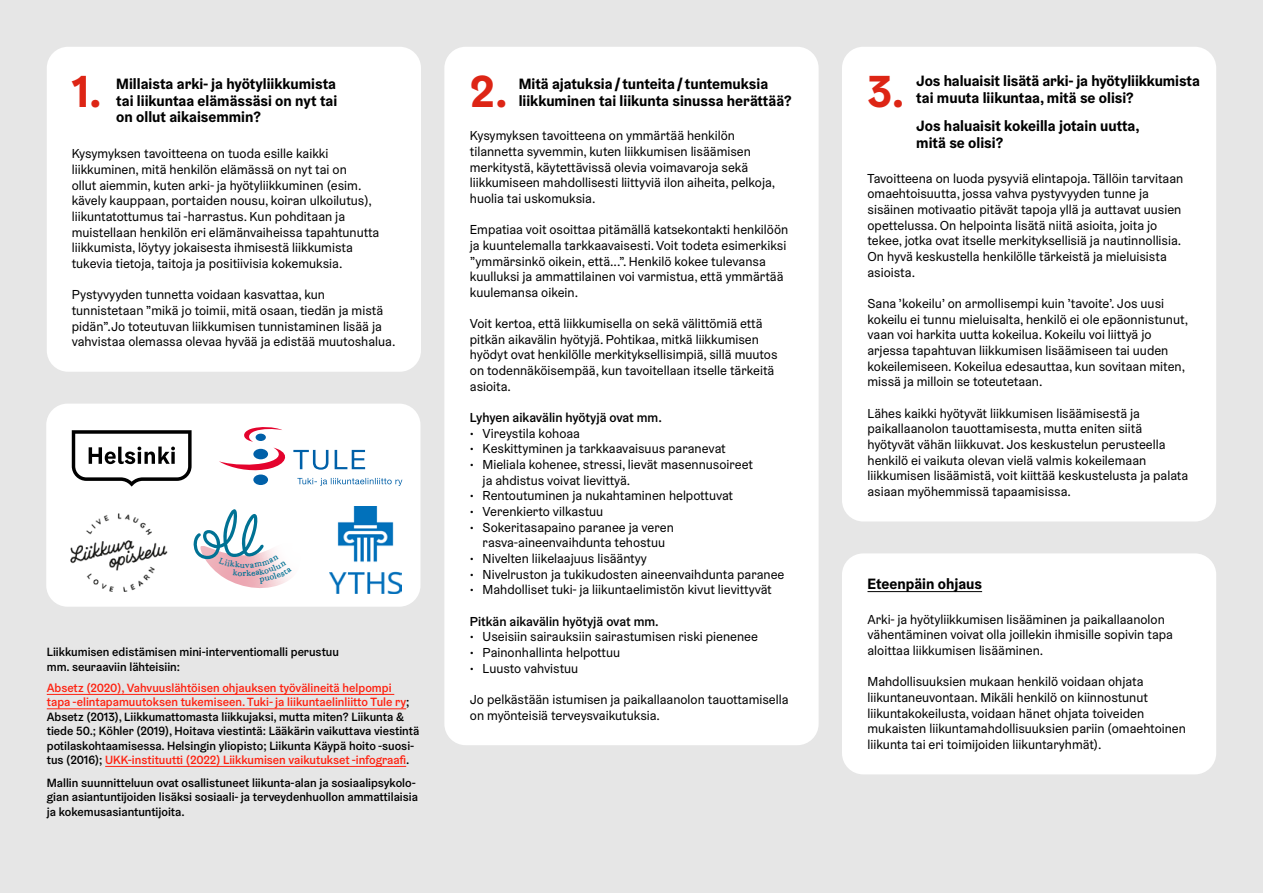
<style>
.page{position:relative;width:1263px;height:893px;background:#e6e6e6}
.page>*{position:absolute;margin:0;border:0;box-sizing:border-box;transform-origin:0 0}
.t1{font:700 45px "Helsinki Grotesk";color:#dd2515}
.t2{font:700 15px/16.5px "Helsinki Grotesk";color:#000}
.t3{font:13.05px/15.6px "Helsinki Grotesk";color:#000}
.t4{font:500 13.05px "Helsinki Grotesk";color:#000}
.t5{font:500 12px/14.4px "Helsinki Grotesk";color:#000}
.t6{font:500 12px "Helsinki Grotesk";color:#fe2211}
.t7{font:8.55px "Persephone";color:#007294}
.s1{color:#fe2211}
.s2{color:#000}
</style>
<div class="page">
<div style="left:46px;top:404px;width:374px;height:203px;background:#fff;border-radius:21px"></div>
<img style="left:70px;top:513px;width:98px;height:79px">
<svg style="left:244px;top:427px;width:38px;height:15px"></svg>
<div style="left:253px;top:474px;width:15px;height:11px;background:#0060a8;border-radius:50%"></div>
<div style="left:256px;top:434px;width:10px;height:7px;background:#0060a8;border-radius:50%"></div>
<svg style="left:219px;top:448px;width:146px;height:23px"></svg>
<svg style="left:297px;top:478px;width:105px;height:7px"></svg>
<img style="left:330px;top:507px;width:71px;height:87px">
<svg style="left:72px;top:430px;width:120px;height:57px"></svg>
<div style="left:47px;top:47px;width:374px;height:325px;background:#fff;border-radius:21px"></div>
<div style="left:444px;top:47px;width:375px;height:698px;background:#fff;border-radius:21px"></div>
<div style="left:842px;top:47px;width:374px;height:474px;background:#fff;border-radius:21px"></div>
<div style="left:842px;top:553px;width:374px;height:221px;background:#fff;border-radius:21px"></div>
<hr style="left:867px;top:591px;width:115px;height:1px;background:#000">
<hr style="left:47px;top:694px;width:347px;height:1px;background:#fe2211">
<hr style="left:47px;top:708px;width:359px;height:1px;background:#fe2211">
<hr style="left:105px;top:766px;width:301px;height:1px;background:#fe2211">
<svg style="left:193px;top:509px;width:97px;height:79px"></svg>
<h1 class="t1" style="left:72px;top:62px;width:31px">1.</h1>
<p class="t2" style="left:116px;top:76px;width:222px;text-align:justify">Millaista arki ja- hyötyliikkumista tai liikuntaa elämässäsi on nyt tai on ollut aikaisemmin?</p>
<p class="t3" style="left:72px;top:146px;width:309px">Kysymyksen tavoitteena on tuoda esille kaikki liikkuminen, mitä henkilön elämässä on nyt tai on<br>ollut aiemmin, kuten arki ja- hyötyliikkuminen (esim. kävely kauppaan, portaiden nousu, koiran ulkoilutus ,( liikuntatottumus tai -harrastus. Kun pohditaan ja muistellaan henkilön eri elämänvaiheissa tapahtunutta liikkumista, löytyy jokaisesta ihmisestä liikkumista tukevia tietoja, taitoja ja positiivisia kokemuksia.</p>
<p class="t3" style="left:72px;top:287px;width:325px">Pystyvyyden tunnetta voidaan kasvattaa, kun tunnistetaan ”mikä jo toimii, mitä osaan, tiedän ja mistä pidän .” Jo toteutuvan liikkumisen tunnistaminen lisää ja vahvistaa olemassa olevaa hyvää ja edistää muutoshalua.</p>
<p class="t7" style="left:242px;top:568px;width:6px">r</p>
<p class="t5" style="left:47px;top:645px;width:294px">Liikkumisen edistämisen mini-interventiomalli perustuu mm. seuraaviin lähteisiin:</p>
<p class="t5" style="left:47px;top:680px;width:374px"><span class="s1">Absetz (2020 ,) Vahvuuslähtöisen ohjauksen työvälineitä helpompi<br>tapa -elintapamuutoksen tukemiseen.Tuki ja- liikuntaelinliitto Tule ry</span>; Absetz (2013 ,) Liikkumattomasta liikkujaksi, mutta miten? Liikunta &amp; tiede 50.; Köhler (2019 ,) Hoitava viestintä: Lääkärin vaikuttava viestintä</p>
<p class="t6" style="left:47px;top:752px;width:364px"><span class="s2">tus (2016);</span> UKK-instituutti (2022) Liikkumisen vaikutukset -infograafi<span class="s2">.</span></p>
<p class="t5" style="left:47px;top:738px;width:369px">potilaskohtaamisessa. Helsingin yliopisto; Liikunta Käypä hoito -suosi-</p>
<p class="t5" style="left:47px;top:775px;width:371px">Mallin suunnitteluun ovat osallistuneet liikunta-alan ja sosiaalipsykolo-</p>
<p class="t5" style="left:47px;top:804px;width:140px">ja kokemusasiantuntijoita.</p>
<p class="t5" style="left:47px;top:790px;width:373px">gian asiantuntijoiden lisäksi sosiaali ja- terveydenhuollon ammattilaisia</p>
<h1 class="t1" style="left:470px;top:62px;width:39px">2.</h1>
<p class="t2" style="left:519px;top:76px;width:251px">Mitä ajatuksia/tunteita/tuntemuksia</p>
<p class="t2" style="left:916px;top:73px;width:285px">Jos haluaisit lisätä arki ja- hyötyliikkumista tai muuta liikuntaa, mitä se olisi?</p>
<p class="t2" style="left:916px;top:118px;width:225px">Jos haluaisit kokeilla jotain uutta, mitä se olisi?</p>
<h1 class="t1" style="left:867px;top:62px;width:39px">3.</h1>
<p class="t2" style="left:519px;top:92px;width:274px">liikkuminen tai liikunta sinussa herättää?</p>
<p class="t3" style="left:470px;top:128px;width:307px">Kysymyksen tavoitteena on ymmärtää henkilön tilannetta syvemmin, kuten liikkumisen lisäämisen merkitystä, käytettävissä olevia voimavaroja sekä liikkumiseen mahdollisesti liittyviä ilon aiheita, pelkoja, huolia tai uskomuksia.</p>
<p class="t3" style="left:470px;top:222px;width:320px">Empatiaa voit osoittaa pitämällä katsekontakti henkilöön ja kuuntelemalla tarkkaavaisesti.Voit todeta esimerkiksi ”ymmärsinkö oikein, että... .” Henkilö kokee tulevansa kuulluksi ja ammattilainen voi varmistua, että ymmärtää kuulemansa oikein.</p>
<p class="t3" style="left:470px;top:316px;width:309px">Voit kertoa, että liikkumisella on sekä välittömiä että pitkän aikavälin hyötyjä. Pohtikaa, mitkä liikkumisen hyödyt ovat henkilölle merkityksellisimpiä, sillä muutos on todennäköisempää, kun tavoitellaan itselle tärkeitä asioita.</p>
<p class="t4" style="left:470px;top:409px;width:193px">Lyhyen aikavälin hyötyjä ovat mm.</p>
<p class="t3" style="left:483px;top:425px;width:99px">Vireystila kohoaa</p>
<p class="t3" style="left:867px;top:170px;width:317px">Tavoitteena on luoda pysyviä elintapoja.Tällöin tarvitaan omaehtoisuutta, jossa vahva pystyvyyden tunne ja sisäinen motivaatio pitävät tapoja yllä ja auttavat uusien opettelussa. On helpointa lisätä niitä asioita, joita jo tekee, jotka ovat itselle merkityksellisiä ja nautinnollisia.<br>On hyvä keskustella henkilölle tärkeistä ja mieluisista asioista.</p>
<p class="t3" style="left:867px;top:296px;width:322px">Sana ’kokeilu’ on armollisempi kuin ’tavoite.’ Jos uusi kokeilu ei tunnu mieluisalta, henkilö ei ole epäonnistunut, vaan voi harkita uutta kokeilua. Kokeilu voi liittyä jo arjessa tapahtuvan liikkumisen lisäämiseen tai uuden kokeilemiseen. Kokeilua edesauttaa, kun sovitaan miten, missä ja milloin se toteutetaan.</p>
<p class="t3" style="left:867px;top:405px;width:322px">Lähes kaikki hyötyvät liikkumisen lisäämisestä ja paikallaanolon tauottamisesta, mutta eniten siitä hyötyvät vähän liikkuvat. Jos keskustelun perusteella henkilö ei vaikuta olevan vielä valmis kokeilemaan liikkumisen lisäämistä, voit kiittää keskustelusta ja palata asiaan myöhemmissä tapaamisissa.</p>
<p class="t3" style="left:470px;top:425px;width:6px">•</p>
<p class="t3" style="left:483px;top:441px;width:245px">Keskittyminen ja tarkkaavaisuus paranevat</p>
<p class="t3" style="left:470px;top:441px;width:6px">•</p>
<p class="t3" style="left:483px;top:457px;width:272px">Mieliala kohenee, stressi, lievät masennusoireet</p>
<p class="t3" style="left:470px;top:457px;width:6px">•</p>
<p class="t3" style="left:483px;top:472px;width:252px">ja ahdistus voivat lievittyä.<br>Rentoutuminen ja nukahtaminen helpottuvat</p>
<p class="t3" style="left:470px;top:488px;width:6px">•</p>
<p class="t3" style="left:470px;top:504px;width:6px">•</p>
<p class="t3" style="left:483px;top:504px;width:122px">Verenkierto vilkastuu</p>
<p class="t3" style="left:470px;top:519px;width:6px">•</p>
<p class="t3" style="left:483px;top:519px;width:193px">Sokeritasapaino paranee ja veren</p>
<p class="t3" style="left:470px;top:551px;width:6px">•</p>
<p class="t3" style="left:483px;top:535px;width:184px">rasva-aineenvaihdunta tehostuu<br>Nivelten liikelaajuus lisääntyy</p>
<p class="t3" style="left:470px;top:566px;width:6px">•</p>
<p class="t3" style="left:483px;top:566px;width:303px">Nivelruston ja tukikudosten aineenvaihdunta paranee</p>
<p class="t3" style="left:483px;top:582px;width:291px">Mahdolliset tuki ja- liikuntaelimistön kivut lievittyvät</p>
<p class="t3" style="left:470px;top:582px;width:6px">•</p>
<p class="t4" style="left:470px;top:613px;width:190px">Pitkän aikavälin hyötyjä ovat mm.</p>
<p class="t3" style="left:483px;top:629px;width:277px">Useisiin sairauksiin sairastumisen riski pienenee</p>
<p class="t3" style="left:470px;top:629px;width:6px">•</p>
<p class="t3" style="left:470px;top:644px;width:6px">•</p>
<p class="t3" style="left:483px;top:644px;width:139px">Painonhallinta helpottuu</p>
<p class="t3" style="left:483px;top:660px;width:97px">Luusto vahvistuu</p>
<p class="t3" style="left:470px;top:660px;width:6px">•</p>
<p class="t3" style="left:470px;top:691px;width:320px">Jo pelkästään istumisen ja paikallaanolon tauottamisella on myönteisiä terveysvaikutuksia.</p>
<p class="t2" style="left:867px;top:575px;width:116px">Eteenpäin ohjaus</p>
<p class="t3" style="left:867px;top:611px;width:307px">Arki ja- hyötyliikkumisen lisääminen ja paikallaanolon vähentäminen voivat olla joillekin ihmisille sopivin tapa aloittaa liikkumisen lisääminen.</p>
<p class="t3" style="left:867px;top:674px;width:320px">Mahdollisuuksien mukaan henkilö voidaan ohjata liikuntaneuvontaan. Mikäli henkilö on kiinnostunut liikuntakokeilusta, voidaan hänet ohjata toiveiden mukaisten liikuntamahdollisuuksien pariin (omaehtoinen liikunta tai eri toimijoiden liikuntaryhmät .(</p>
</div>
